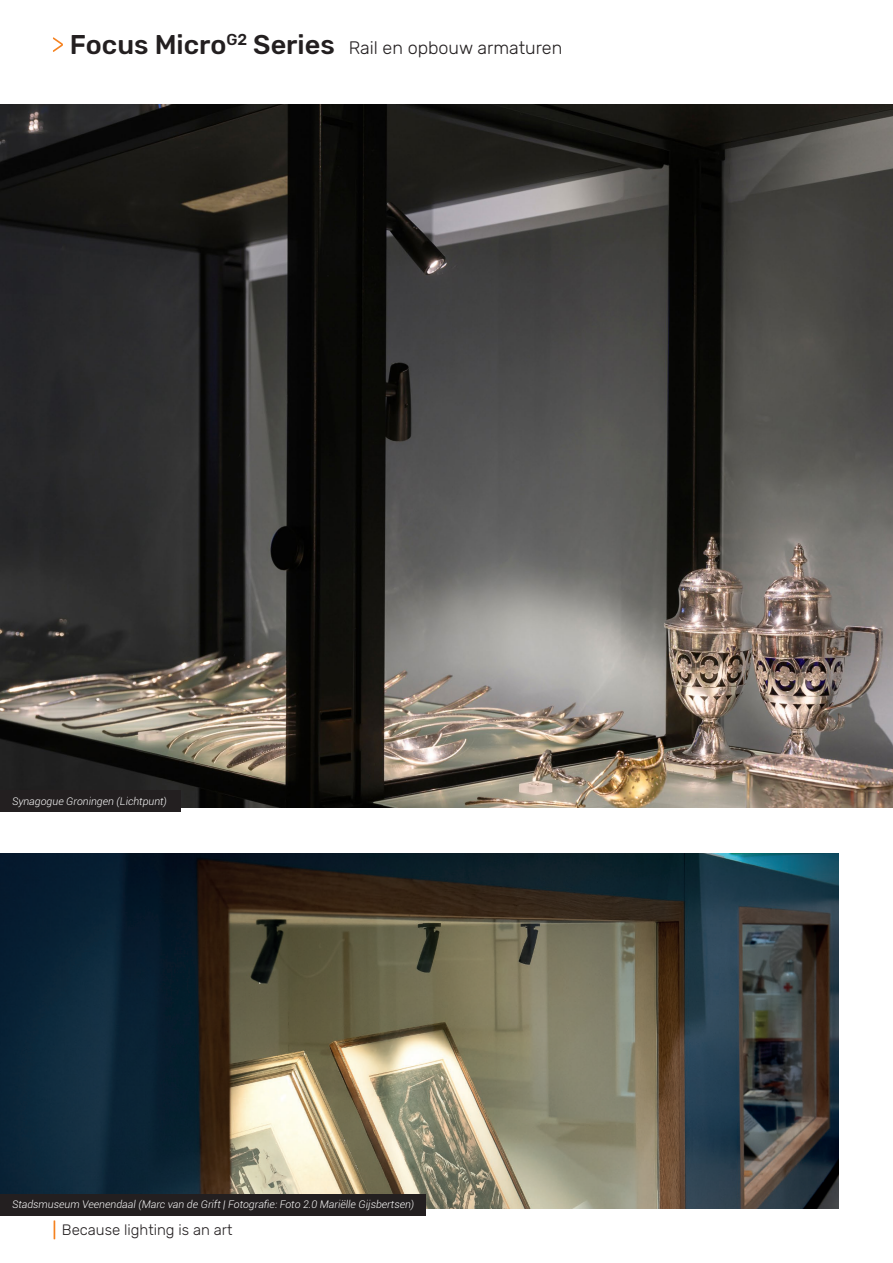
<style>
.page{position:relative;width:893px;height:1263px;background:#fff}
.page>*{position:absolute;margin:0;border:0;box-sizing:border-box;transform-origin:0 0}
.t1{font:300 18px "Rubik";color:#231f20}
.t2{font:300 15px "Rubik";color:#231f20}
.t3{font:italic 300 10.5px "Roboto";color:#fff}
.s1{font-weight:500;font-size:27px}
</style>
<div class="page">
<svg style="left:53px;top:37px;width:10px;height:15px"></svg>
<img style="left:0;top:104px;width:893px;height:704px">
<svg style="left:54px;top:1220px;width:1px;height:19px"></svg>
<img style="left:0;top:854px;width:839px;height:355px">
<div style="left:0;top:791px;width:181px;height:21px;background:#231f20"></div>
<div style="left:0;top:1195px;width:425px;height:21px;background:#231f20"></div>
<p class="t1" style="left:70px;top:38px;width:494px"><span class="s1">Focus Micro</span><sup>G2</sup> <span class="s1">Series</span> Rail en opbouw armaturen</p>
<p class="t3" style="left:12px;top:794px;width:156px">Synagogue Groningen (Lichtpunt)</p>
<p class="t3" style="left:12px;top:1197px;width:404px">Stadsmuseum Veenendaal (Marc van de Grift | Fotografie: Foto 2.0 Mariëlle Gijsbertsen)</p>
<p class="t2" style="left:62px;top:1221px;width:172px">Because lighting is an art</p>
</div>
